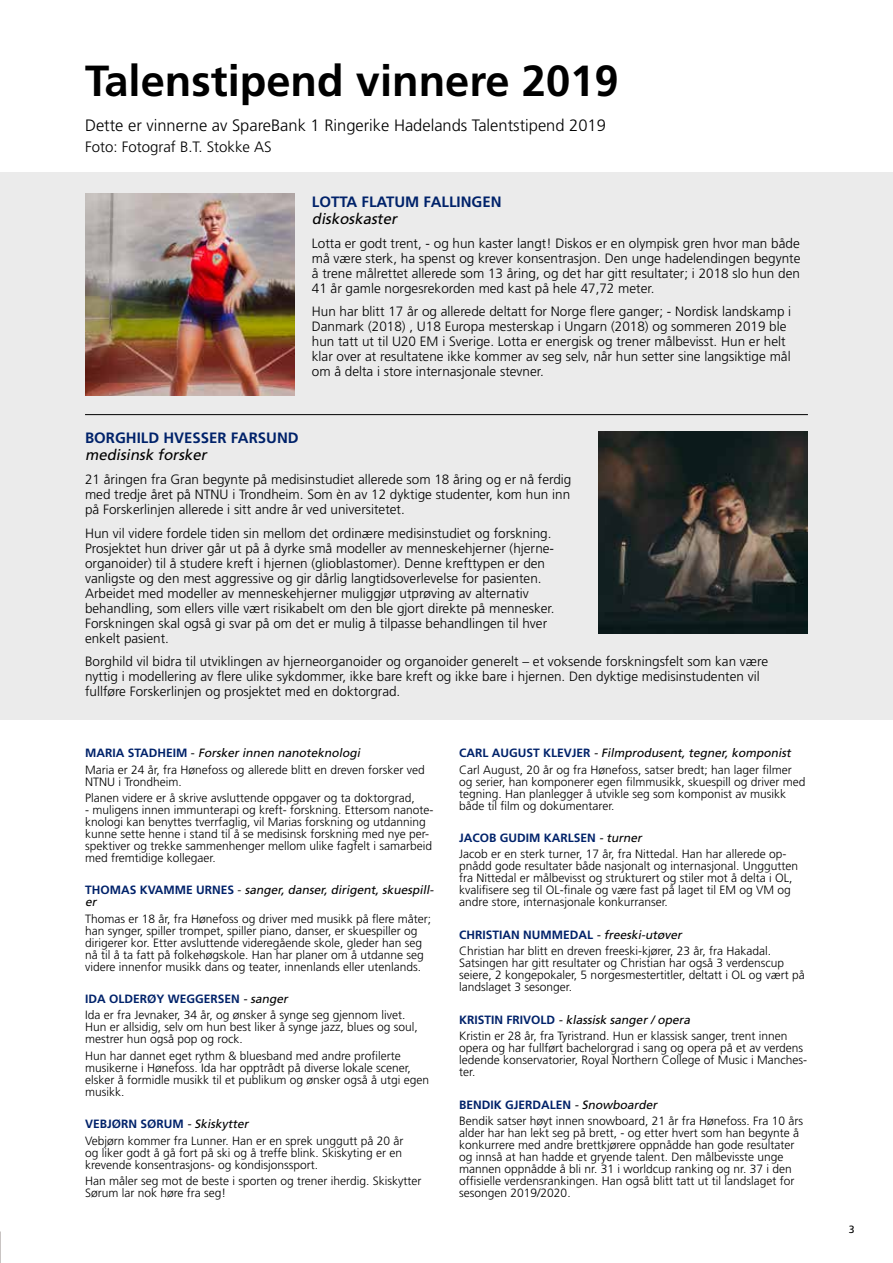
<style>
.page{position:relative;width:893px;height:1263px;background:#fff}
.page>*{position:absolute;margin:0;border:0;box-sizing:border-box;transform-origin:0 0}
.t1{font:700 43.5px "Frutiger";color:#000}
.t2{font:300 16.5px "Frutiger";color:#000}
.t3{font:700 15px "Frutiger";color:#00226a}
.t4{font:italic 15px "Frutiger";color:#000}
.t5{font:300 15px "Frutiger";color:#000}
.t6{font:300 13.5px/15px "Frutiger";color:#000}
.t7{font:300 12px/12px "Frutiger";color:#000}
.t8{font:italic 12px/12px "Frutiger";color:#000}
.t9{font:10.5px "Frutiger";color:#000}
.s1{font-weight:700;color:#00226a}
.s2{font-weight:400}
.s3{font-weight:400;font-style:italic}
.s4{font-weight:700;font-style:normal;color:#00226a}
.s5{font-weight:300;font-style:normal}
</style>
<div class="page">
<hr style="left:0;top:1231px;width:1px;height:32px;background:#26120f">
<div style="left:0;top:172px;width:893px;height:547px;background:#ebebeb"></div>
<img style="left:85px;top:194px;width:210px;height:201px">
<img style="left:598px;top:432px;width:210px;height:202px">
<hr style="left:85px;top:414px;width:723px;height:1px;background:#000">
<h1 class="t1" style="left:85px;top:56px;width:535px">Talenstipend vinnere 2019</h1>
<h2 class="t2" style="left:85px;top:116px;width:522px">Dette er vinnerne av SpareBank 1 Ringerike Hadelands Talentstipend 2019</h2>
<p class="t5" style="left:85px;top:138px;width:188px">Foto: Fotograf B.T. Stokke AS</p>
<p class="t3" style="left:312px;top:193px;width:191px">LOTTA FLATUM FALLINGEN</p>
<p class="t4" style="left:312px;top:210px;width:90px">diskoskaster</p>
<p class="t6" style="left:312px;top:236px;width:490px;text-align:justify">Lotta er godt trent, - og hun kaster langt! Diskos er en olympisk gren hvor man både må være sterk, ha spenst og krever konsentrasjon. Den unge hadelendingen begynte å trene målrettet allerede som 13 åring, og det har gitt resultater; i 2018 slo hun den 41 år gamle norgesrekorden med kast på hele 47,72 meter.</p>
<p class="t6" style="left:312px;top:304px;width:481px">Hun har blitt 17 år og allerede deltatt for Norge flere ganger; - Nordisk landskamp i Danmark (2018) , U18 Europa mesterskap i Ungarn (2018) og sommeren 2019 ble hun tatt ut til U20 EM i Sverige. Lotta er energisk og trener målbevisst. Hun er helt klar over at resultatene ikke kommer av seg selv, når hun setter sine langsiktige mål om å delta i store internasjonale stevner.</p>
<p class="t3" style="left:85px;top:429px;width:215px">BORGHILD HVESSER FARSUND</p>
<p class="t4" style="left:85px;top:446px;width:126px">medisinsk forsker</p>
<p class="t6" style="left:85px;top:472px;width:488px;text-align:justify">21 åringen fra Gran begynte på medisinstudiet allerede som 18 åring og er nå ferdig med tredje året på NTNU i Trondheim. Som èn av 12 dyktige studenter, kom hun inn på Forskerlinjen allerede i sitt andre år ved universitetet.</p>
<p class="t6" style="left:85px;top:525px;width:471px">Hun vil videre fordele tiden sin mellom det ordinære medisinstudiet og forskning.<br>Prosjektet hun driver går ut på å dyrke små modeller av menneskehjerner (hjerne&shy;organoider) til å studere kreft i hjernen (glioblastomer). Denne krefttypen er den vanligste og den mest aggressive og gir dårlig langtidsoverlevelse for pasienten.<br>Arbeidet med modeller av menneskehjerner muliggjør utprøving av alternativ behandling, som ellers ville vært risikabelt om den ble gjort direkte på mennesker.<br>Forskningen skal også gi svar på om det er mulig å tilpasse behandlingen til hver enkelt pasient.</p>
<p class="t6" style="left:85px;top:654px;width:685px">Borghild vil bidra til utviklingen av hjerneorganoider og organoider generelt – et voksende forskningsfelt som kan være nyttig i modellering av flere ulike sykdommer, ikke bare kreft og ikke bare i hjernen. Den dyktige medisinstudenten vil fullføre Forskerlinjen og prosjektet med en doktorgrad.</p>
<p class="t7" style="left:85px;top:745px;width:341px;line-height:16.2px"><span class="s1">M A R I A STA D H E I M</span> <span class="s2">-</span> <span class="s3">Forsker innen nanoteknologi<br></span>Maria er 24 år, fra Hønefoss og allerede blitt en dreven forsker ved</p>
<p class="t7" style="left:85px;top:774px;width:331px;line-height:16.2px">NTNU i Trondheim.<br>Planen videre er å skrive avsluttende oppgaver og ta doktorgrad,</p>
<p class="t7" style="left:85px;top:804px;width:350px">- muligens innen immunterapi og kreft- forskning. Ettersom nanote&shy;knologi kan benyttes tverrfaglig, vil Marias forskning og utdanning kunne sette henne i stand til å se medisinsk forskning med nye per&shy;spektiver og trekke sammenhenger mellom ulike fagfelt i samarbeid med fremtidige kollegaer.</p>
<p class="t8" style="left:85px;top:884px;width:352px"><span class="s4">T H O M A S KVA M M E U R N E S</span> <span class="s5">-</span> sanger, danser, dirigent, skuespill&shy;er</p>
<p class="t7" style="left:85px;top:913px;width:348px">Thomas er 18 år, fra Hønefoss og driver med musikk på flere måter; han synger, spiller trompet, spiller piano, danser, er skuespiller og dirigerer kor. Etter avsluttende videregående skole, gleder han seg nå til å ta fatt på folkehøgskole. Han har planer om å utdanne seg videre innenfor musikk dans og teater, innenlands eller utenlands.</p>
<p class="t7" style="left:85px;top:991px;width:322px;line-height:16.2px"><span class="s1">IDA OLDERØY WEGGERSEN</span> <span class="s3">- sanger<br></span>Ida er fra Jevnaker, 34 år, og ønsker å synge seg gjennom livet.</p>
<p class="t7" style="left:85px;top:1021px;width:334px">Hun er allsidig, selv om hun best liker å synge jazz, blues og soul, mestrer hun også pop og rock.</p>
<p class="t7" style="left:85px;top:1050px;width:346px">Hun har dannet eget rythm &amp; bluesband med andre profilerte musikerne i Hønefoss. Ida har opptrådt på diverse lokale scener, elsker å formidle musikk til et publikum og ønsker også å utgi egen musikk.</p>
<p class="t7" style="left:85px;top:1116px;width:320px;line-height:16.2px"><span class="s1">VEBJØRN SØRUM</span> <span class="s3">- Skiskytter<br></span>Vebjørn kommer fra Lunner. Han er en sprek unggutt på 20 år</p>
<p class="t7" style="left:85px;top:1146px;width:318px">og liker godt å gå fort på ski og å treffe blink. Skiskyting er en krevende konsentrasjons- og kondisjonssport.</p>
<p class="t7" style="left:85px;top:1175px;width:338px">Han måler seg mot de beste i sporten og trener iherdig. Skiskytter<br>Sørum lar nok høre fra seg!</p>
<p class="t7" style="left:459px;top:745px;width:336px;line-height:16.2px"><span class="s1">CA R L A U G U ST K L E VJ E R</span> <span class="s3">- Filmprodusent, tegner, komponist<br></span>Carl August, 20 år og fra Hønefoss, satser bredt; han lager filmer</p>
<p class="t7" style="left:459px;top:776px;width:348px">og serier, han komponerer egen filmmusikk, skuespill og driver med tegning. Han planlegger å utvikle seg som komponist av musikk både til film og dokumentarer.</p>
<p class="t7" style="left:459px;top:830px;width:329px;line-height:16.2px"><span class="s1">JACOB GUDIM KARLSEN</span> <span class="s3">- turner<br></span>Jacob er en sterk turner, 17 år, fra Nittedal. Han har allerede op-</p>
<p class="t7" style="left:459px;top:860px;width:340px">pnådd gode resultater både nasjonalt og internasjonal. Unggutten fra Nittedal er målbevisst og strukturert og stiler mot å delta i OL, kvalifisere seg til OL-finale og være fast på laget til EM og VM og andre store, internasjonale konkurranser.</p>
<p class="t7" style="left:459px;top:927px;width:313px;line-height:16.2px"><span class="s1">CHRISTIAN NUMMEDAL</span> <span class="s3">- freeski-utøver<br></span>Christian har blitt en dreven freeski-kjører, 23 år, fra Hakadal.</p>
<p class="t7" style="left:459px;top:957px;width:347px">Satsingen har gitt resultater og Christian har også 3 verdenscup seiere, 2 kongepokaler, 5 norgesmestertitler, deltatt i OL og vært på landslaget 3 sesonger.</p>
<p class="t7" style="left:459px;top:1012px;width:330px;line-height:16.2px"><span class="s1">K R I ST I N F R I VO L D</span> <span class="s3">- klassisk sanger / opera<br></span>Kristin er 28 år, fra Tyristrand. Hun er klassisk sanger, trent innen</p>
<p class="t7" style="left:459px;top:1042px;width:349px">opera og har fullført bachelorgrad i sang og opera på et av verdens ledende konservatorier, Royal Northern College of Music i Manches&shy;ter.</p>
<p class="t7" style="left:459px;top:1096px;width:345px;line-height:16.2px"><span class="s1">BENDIK GJERDALEN</span> <span class="s3">- Snowboarder<br></span>Bendik satser høyt innen snowboard, 21 år fra Hønefoss. Fra 10 års</p>
<p class="t7" style="left:459px;top:1127px;width:341px">alder har han lekt seg på brett, - og etter hvert som han begynte å konkurrere med andre brettkjørere oppnådde han gode resultater og innså at han hadde et gryende talent. Den målbevisste unge mannen oppnådde å bli nr. 31 i worldcup ranking og nr. 37 i den offisielle verdensrankingen. Han også blitt tatt ut til landslaget for sesongen 2019/2020.</p>
<p class="t9" style="left:849px;top:1223px;width:7px">3</p>
</div>
